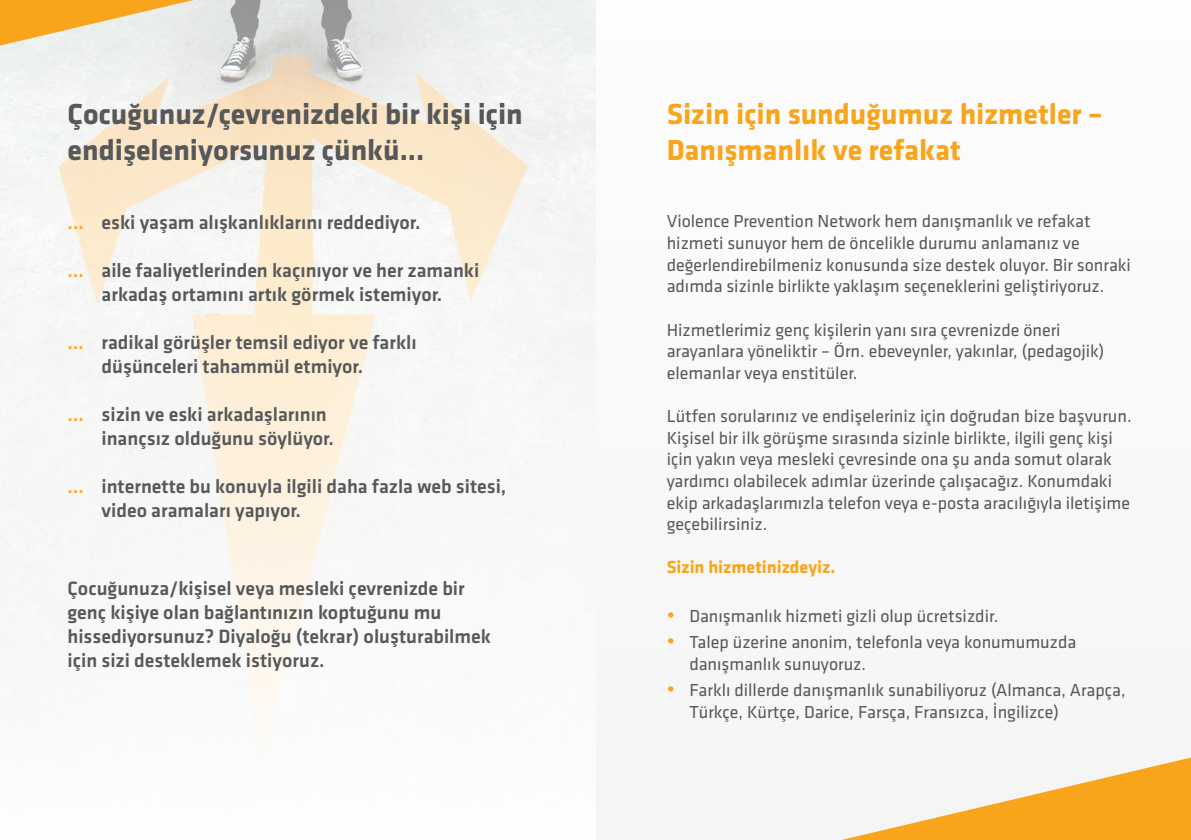
<style>
.page{position:relative;width:1191px;height:840px;background:#fff}
.page>*{position:absolute;margin:0;border:0;box-sizing:border-box;transform-origin:0 0}
.t1{font:700 30px/36px "Klavika";color:#57585a}
.t2{font:700 30px/36px "Klavika";color:#f9a51b}
.t3{font:500 20px/24px "Klavika";color:#57585a}
.t4{font:18px/21.6px "Klavika";color:#57585a}
.t5{font:700 18px "Klavika";color:#f9a51b}
.s1{color:#f9a51b}
.s2{font-size:22px;color:#f9a51b}
</style>
<div class="page">
<div style="left:0;top:0;width:1191px;height:839px;background:#f5f5f6"></div>
<svg style="left:0;top:0;width:591px;height:649px"></svg>
<svg style="left:0;top:0;width:193px;height:46px"></svg>
<svg style="left:846px;top:757px;width:345px;height:82px"></svg>
<h1 class="t1" style="left:67px;top:96px;width:457px">Çocuğunuz/çevrenizdeki bir kişi için endişeleniyorsunuz çünkü...</h1>
<h1 class="t2" style="left:666px;top:96px;width:437px">Sizin için sunduğumuz hizmetler –<br>Danışmanlık ve refakat</h1>
<p class="t3" style="left:67px;top:210px;width:354px"><span class="s1">…</span> eski yaşam alışkanlıklarını reddediyor.</p>
<p class="t3" style="left:67px;top:258px;width:413px;text-align:center"><span class="s1">…</span> aile faaliyetlerinden kaçınıyor ve her zamanki arkadaş ortamını artık görmek istemiyor.</p>
<p class="t3" style="left:101px;top:330px;width:317px;text-indent:-34px"><span class="s1">…</span> radikal görüşler temsil ediyor ve farklı düşünceleri tahammül etmiyor.</p>
<p class="t3" style="left:101px;top:402px;width:234px;text-indent:-34px"><span class="s1">…</span> sizin ve eski arkadaşlarının inançsız olduğunu söylüyor.</p>
<p class="t3" style="left:101px;top:474px;width:406px;text-indent:-34px"><span class="s1">…</span> internette bu konuyla ilgili daha fazla web sitesi, video aramaları yapıyor.</p>
<p class="t3" style="left:67px;top:576px;width:425px">Çocuğunuza/kişisel veya mesleki çevrenizde bir genç kişiye olan bağlantınızın koptuğunu mu hissediyorsunuz? Diyaloğu (tekrar) oluşturabilmek için sizi desteklemek istiyoruz.</p>
<p class="t4" style="left:666px;top:211px;width:466px">Violence Prevention Network hem danışmanlık ve refakat hizmeti sunuyor hem de öncelikle durumu anlamanız ve değerlendirebilmeniz konusunda size destek oluyor. Bir sonraki adımda sizinle birlikte yaklaşım seçeneklerini geliştiriyoruz.</p>
<p class="t4" style="left:666px;top:319px;width:439px">Hizmetlerimiz genç kişilerin yanı sıra çevrenizde öneri arayanlara yöneliktir – Örn. ebeveynler, yakınlar, (pedagojik) elemanlar veya enstitüler.</p>
<p class="t4" style="left:666px;top:405px;width:466px">Lütfen sorularınız ve endişeleriniz için doğrudan bize başvurun.<br>Kişisel bir ilk görüşme sırasında sizinle birlikte, ilgili genç kişi için yakın veya mesleki çevresinde ona şu anda somut olarak yardımcı olabilecek adımlar üzerinde çalışacağız. Konumdaki ekip arkadaşlarımızla telefon veya e-posta aracılığıyla iletişime geçebilirsiniz.</p>
<p class="t5" style="left:666px;top:557px;width:170px">Sizin hizmetinizdeyiz.</p>
<p class="t4" style="left:666px;top:604px;width:333px"><span class="s2">•</span> Danışmanlık hizmeti gizli olup ücretsizdir.</p>
<p class="t4" style="left:689px;top:631px;width:388px;text-indent:-23px"><span class="s2">•</span> Talep üzerine anonim, telefonla veya konumumuzda danışmanlık sunuyoruz.</p>
<p class="t4" style="left:689px;top:679px;width:438px;text-indent:-23px"><span class="s2">•</span> Farklı dillerde danışmanlık sunabiliyoruz (Almanca, Arapça,<br>Türkçe, Kürtçe, Darice, Farsça, Fransızca, İngilizce)</p>
</div>
